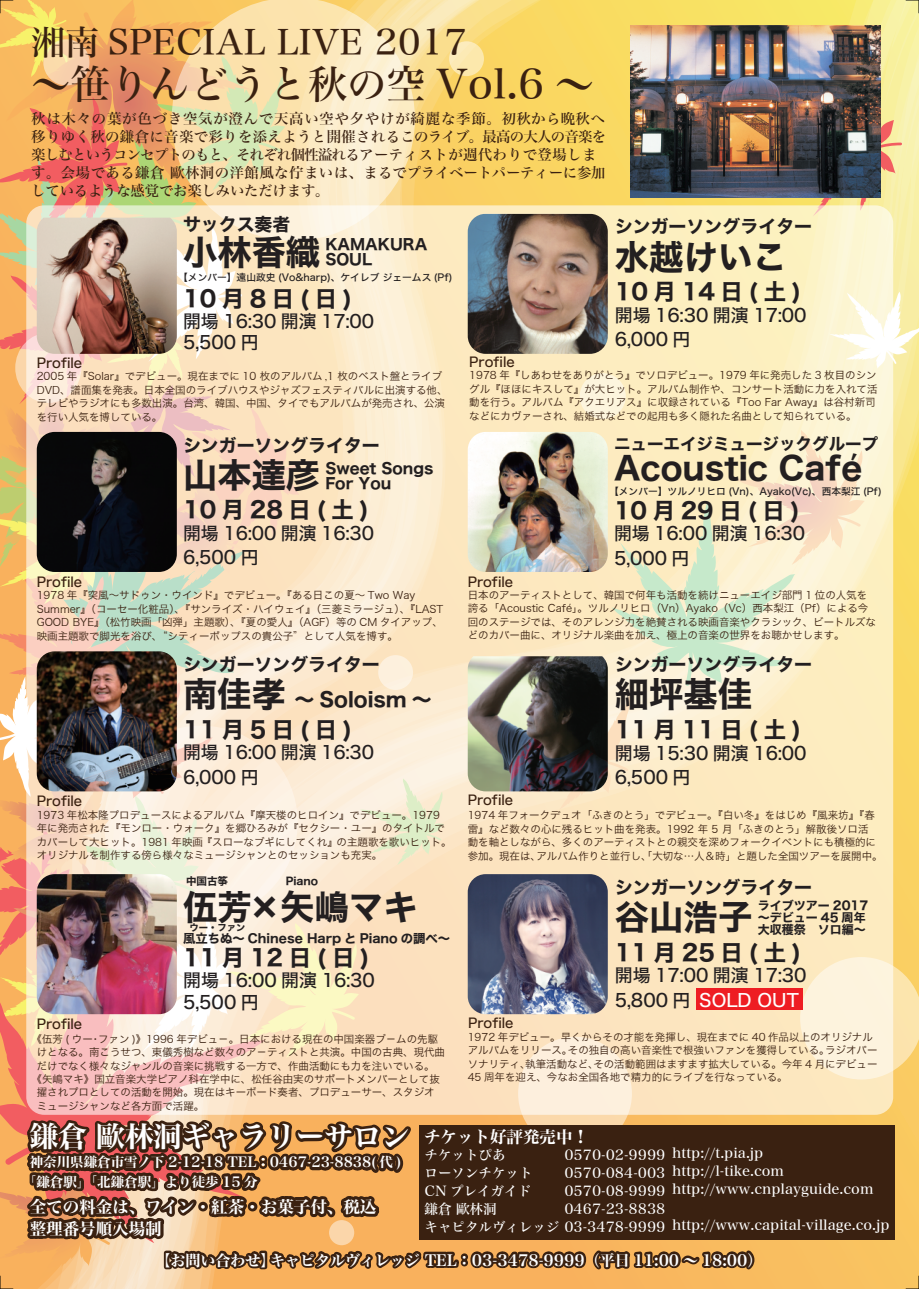
<style>
.page{position:relative;width:919px;height:1289px;background:#fff}
.page>*{position:absolute;margin:0;border:0;box-sizing:border-box;transform-origin:0 0}
.t1{font:39.45px "Hiragino Min W5 90 msp RKSJ H";color:#3a2111}
.t2{font:34.35px "Hiragino Kaku W7 90 msp RKSJ H";color:#231f20}
.t3{font:34.2px "Hiragino Kaku W7 90 msp RKSJ H";color:#231f20}
.t4{font:34.05px "Hiragino Min W5 90 msp RKSJ H";color:#3a2111}
.t5{font:31.5px "Hiragino Kaku W7 90 msp RKSJ H";color:#231f20}
.t6{font:28.5px "Hiragino Min W7 90 msp RKSJ H";color:#fff}
.t7{font:22.35px "Hiragino Kaku W7 90 msp RKSJ H";letter-spacing:.25em;color:#231f20}
.t8{font:19.95px "Hiragino Kaku W7 90 msp RKSJ H";color:#231f20}
.t9{font:18px/24.3px "Hiragino Kaku W5 90 msp RKSJ H";color:#231f20}
.t10{font:18px "Hiragino Kaku W7 90 msp RKSJ H";color:#231f20}
.t11{font:17.85px/24.3px "Hiragino Kaku W5 90 msp RKSJ H";color:#231f20}
.t12{font:17.85px "Hiragino Kaku W7 90 msp RKSJ H";color:#231f20}
.t13{font:17.85px "Hiragino Kaku W5 90 msp RKSJ H";color:#fff}
.t14{font:16.5px "Hiragino Min W7 90 msp RKSJ H";color:#fff}
.t15{font:16.5px "Hiragino Kaku W7 90 msp RKSJ H";color:#231f20}
.t16{font:15px "Hiragino Min W7 90 msp RKSJ H";color:#fff}
.t17{font:15px/15px "Hiragino Kaku W7 90 msp RKSJ H";color:#231f20}
.t18{font:14.4px/18px "Hiragino Min W5 90 msp RKSJ H";letter-spacing:.025em;color:#3a2111}
.t19{font:13.5px/18px "Hiragino Min W5 90 msp RKSJ H";color:#fff}
.t20{font:13.5px "Hiragino Min W7 90 msp RKSJ H";color:#fff}
.t21{font:13.35px "Hiragino Kaku W5 90 msp RKSJ H";color:#3a2111}
.t22{font:12.3px "Hiragino Kaku W7 90 msp RKSJ H";color:#231f20}
.t23{font:12px/12px "Hiragino Kaku W7 90 msp RKSJ H";color:#231f20}
.t24{font:10.5px/13.5px "Hiragino Kaku W3 90 msp RKSJ H";color:#3a2111}
.t25{font:10.5px "Hiragino Kaku W7 90 msp RKSJ H";color:#231f20}
.t26{font:9.75px "Hiragino Kaku W5 90 msp RKSJ H";color:#231f20}
.t27{font:9.3px "Hiragino Kaku W7 90 msp RKSJ H";color:#231f20}
.s1{font-size:34.2px}
</style>
<div class="page">
<img style="left:0;top:0;width:919px;height:1289px">
<h3 class="t4" style="left:31px;top:25px;width:437px">湘南 SPECIAL LIVE 2017</h3>
<h1 class="t1" style="left:31px;top:64px;width:564px">～笹りんどうと秋の空 Vol.6 ～</h1>
<h3 class="t18" style="left:31px;top:111px;width:576px">秋は木々の葉が色づき空気が澄んで天高い空や夕やけが綺麗な季節。初秋から晩秋へ移りゆく秋の鎌倉に音楽で彩りを添えようと開催されるこのライブ。最高の大人の音楽を楽しむというコンセプトのもと、それぞれ個性溢れるアーティストが週代わりで登場します。会場である鎌倉 歐林洞の洋館風な佇まいは、まるでプライベートパーティーに参加しているような感覚でお楽しみいただけます。</h3>
<h3 class="t12" style="left:183px;top:215px;width:109px">サックス奏者</h3>
<h3 class="t3" style="left:183px;top:235px;width:139px">小林香織</h3>
<h3 class="t17" style="left:325px;top:237px;width:104px">KAMAKURA<br>SOUL</h3>
<p class="t26" style="left:178px;top:272px;width:276px">【メンバー】遠山政史 (Vo&amp;harp)、ケイレブ ジェームス (Pf)</p>
<h3 class="t7" style="left:183px;top:287px;width:171px">10月8日(日)</h3>
<h3 class="t11" style="left:183px;top:312px;width:193px;line-height:20.7px">開場 16:30 開演 17:00<br>5,500 円</h3>
<h3 class="t10" style="left:614px;top:217px;width:199px">シンガーソングライター</h3>
<h2 class="t2" style="left:614px;top:239px;width:173px">水越けいこ</h2>
<h3 class="t7" style="left:614px;top:281px;width:188px">10月14日(土)</h3>
<h3 class="t9" style="left:614px;top:304px;width:193px">開場 16:30 開演 17:00<br>6,000 円</h3>
<p class="t21" style="left:37px;top:356px;width:47px">Profile</p>
<p class="t24" style="left:37px;top:370px;width:412px">2005 年『Solar』でデビュー。現在までに 10 枚のアルバム ,1 枚のベスト盤とライブDVD、譜面集を発表。日本全国のライブハウスやジャズフェスティバルに出演する他、テレビやラジオにも多数出演。台湾、韓国、中国、タイでもアルバムが発売され、公演を行い人気を博している。</p>
<p class="t21" style="left:469px;top:355px;width:47px">Profile</p>
<p class="t24" style="left:469px;top:369px;width:410px">1978 年『しあわせをありがとう』でソロデビュー。1979 年に発売した 3 枚目のシングル『ほほにキスして』が大ヒット。アルバム制作や、コンサート活動に力を入れて活動を行う。アルバム『アクエリアス』に収録されている『Too Far Away』は谷村新司などにカヴァーされ、結婚式などでの起用も多く隠れた名曲として知られている。</p>
<h3 class="t12" style="left:183px;top:436px;width:198px">シンガーソングライター</h3>
<h3 class="t3" style="left:183px;top:457px;width:139px">山本達彦</h3>
<h3 class="t17" style="left:325px;top:461px;width:110px">Sweet Songs<br>For You</h3>
<h3 class="t15" style="left:614px;top:435px;width:265px">ニューエイジミュージックグループ</h3>
<h3 class="t5" style="left:614px;top:452px;width:250px">Acoustic Cafe</h3>
<p class="t26" style="left:609px;top:486px;width:274px">【メンバー】ツルノリヒロ (Vn)、Ayako(Vc)、西本梨江 (Pf)</p>
<h3 class="t7" style="left:183px;top:498px;width:187px">10月28日(土)</h3>
<h3 class="t11" style="left:183px;top:522px;width:193px">開場 16:00 開演 16:30<br>6,500 円</h3>
<h3 class="t7" style="left:614px;top:499px;width:187px">10月29日(日)</h3>
<h3 class="t11" style="left:614px;top:522px;width:193px">開場 16:00 開演 16:30<br>5,000 円</h3>
<p class="t21" style="left:37px;top:575px;width:47px">Profile</p>
<p class="t24" style="left:37px;top:589px;width:408px">1978 年『突風～サドゥン・ウインド』でデビュー。『ある日この夏～ Two Way Summer』（コーセー化粧品）、『サンライズ・ハイウェイ』（三菱ミラージュ）、『LAST GOOD BYE』（松竹映画「凶弾」主題歌）、『夏の愛人』（AGF）等の CM タイアップ、映画主題歌で脚光を浴び、“シティーポップスの貴公子”として人気を博す。</p>
<p class="t21" style="left:467px;top:575px;width:47px">Profile</p>
<p class="t24" style="left:467px;top:588px;width:410px">日本のアーティストとして、韓国で何年も活動を続けニューエイジ部門 1 位の人気を誇る「Acoustic Cafe」。ツルノリヒロ（Vn）Ayako（Vc）西本梨江（Pf）による今回のステージでは、そのアレンジ力を絶賛される映画音楽やクラシック、ビートルズなどのカバー曲に、オリジナル楽曲を加え、極上の音楽の世界をお聴かせします。</p>
<h3 class="t12" style="left:183px;top:655px;width:198px">シンガーソングライター</h3>
<h3 class="t10" style="left:614px;top:655px;width:199px">シンガーソングライター</h3>
<h3 class="t8" style="left:183px;top:689px;width:250px"><span class="s1">南佳孝</span>～ Soloism ～</h3>
<h2 class="t2" style="left:614px;top:676px;width:139px">細坪基佳</h2>
<h3 class="t7" style="left:183px;top:718px;width:171px">11月5日(日)</h3>
<h3 class="t7" style="left:614px;top:718px;width:188px">11月11日(土)</h3>
<h3 class="t11" style="left:183px;top:741px;width:193px">開場 16:00 開演 16:30<br>6,000 円</h3>
<h3 class="t9" style="left:614px;top:741px;width:193px">開場 15:30 開演 16:00<br>6,500 円</h3>
<p class="t21" style="left:37px;top:794px;width:47px">Profile</p>
<p class="t24" style="left:37px;top:808px;width:416px">1973 年松本隆プロデュースによるアルバム『摩天楼のヒロイン』でデビュー。1979年に発売された『モンロー・ウォーク』を郷ひろみが『セクシー・ユー』のタイトルでカバーして大ヒット。1981 年映画『スローなブギにしてくれ』の主題歌を歌いヒット。オリジナルを制作する傍ら様々なミュージシャンとのセッションも充実。</p>
<p class="t21" style="left:467px;top:793px;width:47px">Profile</p>
<p class="t24" style="left:467px;top:808px;width:416px">1974 年フォークデュオ「ふきのとう」でデビュー。『白い冬』をはじめ『風来坊』『春雷』など数々の心に残るヒット曲を発表。1992 年 5 月「ふきのとう」解散後ソロ活<br>動を軸としながら、多くのアーティストとの親交を深めフォークイベントにも積極的に参加。現在は、アルバム作りと並行し、「大切な…人＆時」と題した全国ツアーを展開中。</p>
<p class="t25" style="left:186px;top:875px;width:43px">中国古筝</p>
<p class="t25" style="left:285px;top:875px;width:34px">Piano</p>
<h2 class="t2" style="left:183px;top:889px;width:236px">伍芳×矢嶋マキ</h2>
<p class="t27" style="left:189px;top:922px;width:57px">ウー・ファン</p>
<p class="t22" style="left:183px;top:932px;width:268px">風立ちぬ～ Chinese Harp と Piano の調べ～</p>
<h3 class="t7" style="left:183px;top:945px;width:188px">11月12日(日)</h3>
<h3 class="t9" style="left:183px;top:970px;width:193px;line-height:21.3px">開場 16:00 開演 16:30<br>5,500 円</h3>
<h3 class="t10" style="left:614px;top:877px;width:199px">シンガーソングライター</h3>
<h2 class="t2" style="left:614px;top:899px;width:139px">谷山浩子</h2>
<p class="t23" style="left:757px;top:899px;width:112px">ライブツアー 2017～デビュー 45 周年大収穫祭　ソロ編～</p>
<h3 class="t7" style="left:614px;top:941px;width:188px">11月25日(土)</h3>
<h3 class="t9" style="left:614px;top:964px;width:193px">開場 17:00 開演 17:30<br>5,800 円</h3>
<h3 class="t13" style="left:699px;top:990px;width:101px">SOLD OUT</h3>
<p class="t21" style="left:37px;top:1017px;width:47px">Profile</p>
<p class="t24" style="left:32px;top:1032px;width:408px">《伍芳 ( ウー･ファン )》1996 年デビュ－。日本における現在の中国楽器ブ－ムの先駆</p>
<p class="t24" style="left:37px;top:1045px;width:410px">けとなる。南こうせつ、東儀秀樹など数々のア－ティストと共演。中国の古典、現代曲</p>
<p class="t24" style="left:37px;top:1059px;width:399px">だけでなく様々なジャンルの音楽に挑戦する一方で、作曲活動にも力を注いでいる。</p>
<p class="t24" style="left:32px;top:1072px;width:410px">《矢嶋マキ》国立音楽大学ピアノ科在学中に、松任谷由実のサポートメンバーとして抜</p>
<p class="t24" style="left:37px;top:1086px;width:399px">擢されプロとしての活動を開始。現在はキーボード奏者、プロデューサー、スタジオ</p>
<p class="t24" style="left:37px;top:1099px;width:169px">ミュージシャンなど各方面で活躍。</p>
<p class="t21" style="left:468px;top:1016px;width:47px">Profile</p>
<p class="t24" style="left:467px;top:1030px;width:411px">1972 年デビュー。早くからその才能を発揮し、現在までに 40 作品以上のオリジナルアルバムをリリース。その独自の高い音楽性で根強いファンを獲得している。ラジオパーソナリティ、執筆活動など、その活動範囲はますます拡大している。今年 4 月にデビュー45 周年を迎え、今なお全国各地で精力的にライブを行なっている。</p>
<h3 class="t6" style="left:30px;top:1122px;width:561px">鎌倉 歐林洞ギャラリーサロン <sup>チケット好評発売中！</sup></h3>
<p class="t20" style="left:23px;top:1174px;width:236px">「鎌倉駅」「北鎌倉駅」より徒歩 15 分</p>
<h3 class="t14" style="left:30px;top:1220px;width:134px">整理番号順入場制</h3>
<p class="t19" style="left:564px;top:1146px;width:103px;text-align:justify">0570-02-9999<br>0570-084-003<br>0570-08-9999<br>0467-23-8838</p>
<p class="t19" style="left:672px;top:1144px;width:203px">http://t.pia.jp http://l-tike.com http://www.cnplayguide.com</p>
<p class="t19" style="left:672px;top:1216px;width:219px">http://www.capital-village.co.jp</p>
<h3 class="t16" style="left:155px;top:1252px;width:608px">【お問い合わせ】キャピタルヴィレッジ TEL：03-3478-9999（平日 11:00 ～ 18:00）</h3>
<p class="t20" style="left:30px;top:1155px;width:373px">神奈川県鎌倉市雪ノ下 2-12-18 TEL：0467-23-8838( 代 )</p>
<p class="t19" style="left:424px;top:1146px;width:242px">チケットぴあ<br>ローソンチケット<br>CN プレイガイド<br>鎌倉 歐林洞<br>キャピタルヴィレッジ 03-3478-9999</p>
<h3 class="t14" style="left:30px;top:1198px;width:348px">全ての料金は、ワイン・紅茶・お菓子付、税込</h3>
</div>
